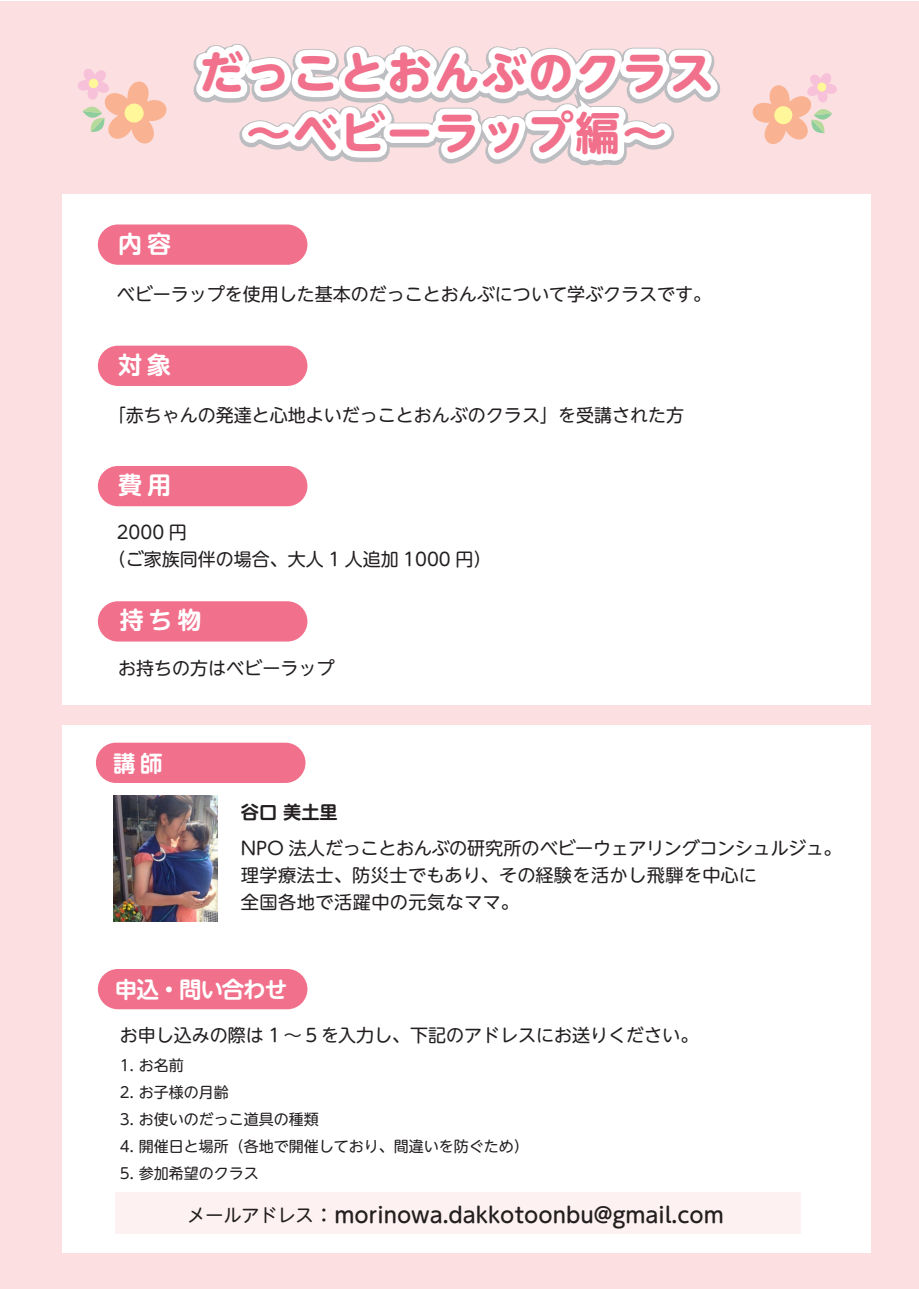
<style>
.page{position:relative;width:919px;height:1289px;background:#fff}
.page>*{position:absolute;margin:0;border:0;box-sizing:border-box;transform-origin:0 0}
.t1{font:700 44.85px/60px "UD Shin M Go Pro";letter-spacing:.05em;color:#f1708b;text-align:center}
.t2{font:700 24px "UD Shin M Go Pro De";letter-spacing:.2em;color:#fff}
.t3{font:700 22.5px "UD Shin M Go Pro De";letter-spacing:-.05em;color:#fff}
.t4{font:500 21px "UD Shin M Go Pro";color:#231f20}
.t5{font:18px/27px "UD Shin M Go Pro";color:#231f20}
.t6{font:700 18px "UD Shin M Go Pro De";color:#231f20}
.t7{font:15px "UD Shin M Go Pro";color:#231f20}
.s1{font-weight:400;font-size:18px}
.s2{font-weight:400}
</style>
<div class="page">
<div style="left:0;top:2px;width:918px;height:1286px;background:#fce0e1"></div>
<div style="left:62px;top:195px;width:808px;height:510px;background:#fff"></div>
<div style="left:98px;top:224px;width:209px;height:41px;background:#f1708b;border-radius:20px"></div>
<div style="left:98px;top:345px;width:209px;height:41px;background:#f1708b;border-radius:20px"></div>
<div style="left:98px;top:466px;width:209px;height:40px;background:#f1708b;border-radius:20px"></div>
<div style="left:98px;top:601px;width:209px;height:40px;background:#f1708b;border-radius:20px"></div>
<svg style="left:179px;top:1px;width:551px;height:264px"></svg>
<svg style="left:78px;top:69px;width:89px;height:75px"></svg>
<svg style="left:752px;top:73px;width:85px;height:71px"></svg>
<div style="left:62px;top:725px;width:808px;height:527px;background:#fff"></div>
<div style="left:98px;top:969px;width:209px;height:40px;background:#f1708b;border-radius:20px"></div>
<div style="left:115px;top:1192px;width:685px;height:41px;background:#fdf1f1"></div>
<img style="left:113px;top:795px;width:105px;height:126px">
<div style="left:96px;top:742px;width:209px;height:41px;background:#f1708b;border-radius:20px"></div>
<h2 class="t2" style="left:118px;top:224px;width:54px">内容</h2>
<h1 class="t1" style="left:199px;top:41px;width:517px">だっことおんぶのクラス～ベビーラップ編～</h1>
<p class="t5" style="left:117px;top:280px;width:596px">ベビーラップを使用した基本のだっことおんぶについて学ぶクラスです。</p>
<h2 class="t2" style="left:118px;top:345px;width:54px">対象</h2>
<p class="t5" style="left:108px;top:400px;width:578px">「赤ちゃんの発達と心地よいだっことおんぶのクラス」を受講された方</p>
<h2 class="t2" style="left:118px;top:465px;width:54px">費用</h2>
<p class="t5" style="left:108px;top:518px;width:385px;text-indent:9px">2000 円<br>（ご家族同伴の場合、大人 1 人追加 1000 円）</p>
<h2 class="t2" style="left:120px;top:600px;width:83px">持ち物</h2>
<p class="t5" style="left:118px;top:653px;width:218px">お持ちの方はベビーラップ</p>
<p class="t3" style="left:113px;top:745px;width:51px">講師</p>
<p class="t6" style="left:241px;top:797px;width:98px">谷口 美土里</p>
<p class="t5" style="left:241px;top:833px;width:602px">NPO 法人だっことおんぶの研究所のベビーウェアリングコンシュルジュ。理学療法士、防災士でもあり、その経験を活かし飛騨を中心に<br>全国各地で活躍中の元気なママ。</p>
<p class="t3" style="left:115px;top:971px;width:174px">申込・問い合わせ</p>
<p class="t5" style="left:120px;top:1020px;width:580px">お申し込みの際は 1 ～ 5 を入力し、下記のアドレスにお送りください。</p>
<p class="t7" style="left:120px;top:1052px;width:65px">1. お名前</p>
<p class="t7" style="left:120px;top:1079px;width:110px">2. お子様の月齢</p>
<p class="t7" style="left:120px;top:1106px;width:200px">3. お使いのだっこ道具の種類</p>
<p class="t7" style="left:120px;top:1133px;width:410px">4. 開催日と場所（各地で開催しており、間違いを防ぐため）</p>
<p class="t7" style="left:120px;top:1160px;width:200px">5. 参加希望のクラス　　　　</p>
<p class="t4" style="left:187px;top:1197px;width:538px"><span class="s1">メールアドレス</span><span class="s2">：</span>morinowa.dakkotoonbu@gmail.com</p>
</div>
